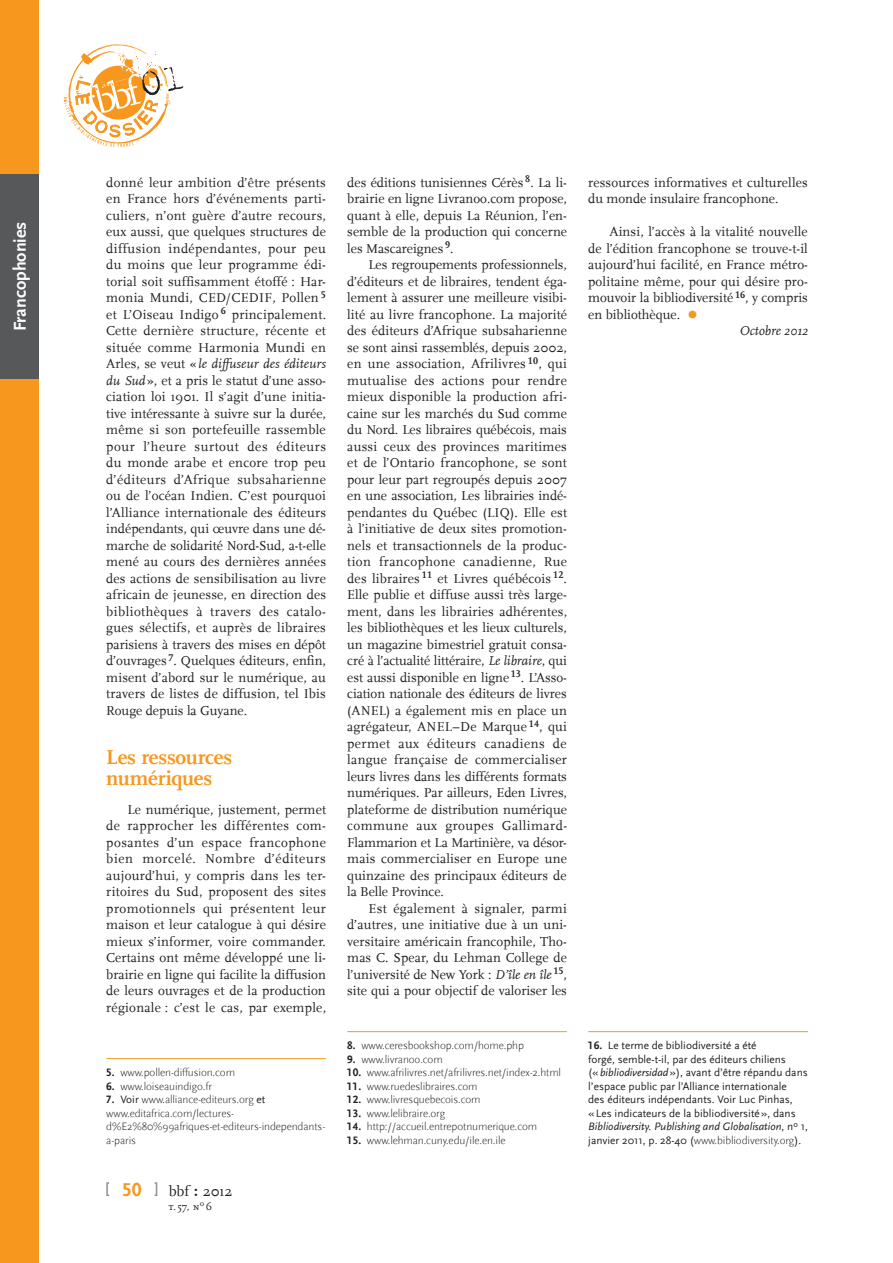
<style>
.page{position:relative;width:893px;height:1263px;background:#fff}
.page>*{position:absolute;margin:0;border:0;box-sizing:border-box;transform-origin:0 0}
.D_-_TEXTE{font:33px "Scala";color:#f7971d}
.D_-_inter_1{font:700 21px/21px "Scala";letter-spacing:-.015em;color:#f7971d}
.t1{font:700 19.5px "Scala Sans LF";color:#f7971d}
.t2{font:700 18px "Scala Sans LF";color:#fff}
.t3{font:15px "Scala";letter-spacing:.005em;color:#231f20}
.D_-_TEXTE-2{font:13.5px/16.5px "Scala";color:#231f20;text-align:justify}
.D_-_note{font:13.5px/16.5px "Scala";letter-spacing:.005em;color:#231f20;text-align:justify}
.D_-_date_fin{font:italic 13.5px "Scala";color:#231f20}
.D_-_note-2{font:300 11.25px/13.5px "Scala Sans";letter-spacing:-.01em;color:#231f20}
.D_-_note-3{font:11.25px/13.5px "Scala Sans";color:#231f20}
.t4{font:10.5px "Scala Caps";color:#231f20}
.s1{font-style:italic}
.s2{font-family:"Scala Sans LF";font-weight:700}
.s3{font-weight:400}
.s4{font-family:"Scala Sans";font-weight:700}
.s5{font-weight:300}
</style>
<div class="page">
<svg style="left:106px;top:1182px;width:3px;height:14px"></svg>
<svg style="left:155px;top:1182px;width:2px;height:14px"></svg>
<svg style="left:64px;top:43px;width:119px;height:104px"></svg>
<div style="left:0;top:0;width:38px;height:1263px;background:#f7971d"></div>
<div style="left:0;top:174px;width:38px;height:204px;background:#57585a"></div>
<hr style="left:106px;top:1058px;width:220px;height:1px;background:#f7971d">
<hr style="left:347px;top:1031px;width:220px;height:1px;background:#f7971d">
<hr style="left:588px;top:1031px;width:220px;height:1px;background:#f7971d">
<h3 class="t2" style="left:10px;top:331px;width:111px;rotate:-90deg">Francophonies</h3>
<p class="D_-_TEXTE-2" style="left:106px;top:174px;width:221px">donné leur ambition d’être présents en France hors d’événements parti&shy;culiers, n’ont guère d’autre recours, eux aussi, que quelques structures de diffusion indépendantes, pour peu du moins que leur programme édi&shy;torial soit suffisamment étoffé : Har&shy;monia Mundi, CED/CEDIF, Pollen <sup>5 </sup>et L’Oiseau Indigo <sup>6</sup> principalement.<br>Cette dernière structure, récente et située comme Harmonia Mundi en Arles, se veut « <span class="s1">le diffuseur des éditeurs du Sud</span>», et a pris le statut d’une asso&shy;ciation loi 1901. Il s’agit d’une initia&shy;tive intéressante à suivre sur la durée, même si son portefeuille rassemble pour l’heure surtout des éditeurs du monde arabe et encore trop peu d’éditeurs d’Afrique subsaharienne ou de l’océan Indien. C’est pourquoi l’Alliance internationale des éditeurs indépendants, qui œuvre dans une dé&shy;marche de solidarité Nord-Sud, a-t-elle mené au cours des dernières années des actions de sensibilisation au livre africain de jeunesse, en direction des bibliothèques à travers des catalo&shy;gues sélectifs, et auprès de libraires parisiens à travers des mises en dépôt d’ouvrages <sup>7</sup>. Quelques éditeurs, enfin, misent d’abord sur le numérique, au travers de listes de diffusion, tel Ibis Rouge depuis la Guyane.</p>
<p class="D_-_inter_1" style="left:106px;top:747px;width:127px">Les ressources numériques</p>
<p class="D_-_TEXTE-2" style="left:106px;top:801px;width:221px;text-indent:21px">Le numérique, justement, permet de rapprocher les différentes com&shy;posantes d’un espace francophone bien morcelé. Nombre d’éditeurs aujourd’hui, y compris dans les ter&shy;ritoires du Sud, proposent des sites promotionnels qui présentent leur maison et leur catalogue à qui désire mieux s’informer, voire commander.<br>Certains ont même développé une li&shy;brairie en ligne qui facilite la diffusion de leurs ouvrages et de la production régionale : c’est le cas, par exemple,</p>
<p class="D_-_note-2" style="left:106px;top:1066px;width:130px"><span class="s2">5.</span> www.pollen-diffusion.com</p>
<p class="D_-_note-2" style="left:106px;top:1080px;width:107px"><span class="s2">6.</span> www.loiseauindigo.fr</p>
<p class="D_-_note-2" style="left:106px;top:1093px;width:220px"><span class="s2">7.</span> <span class="s3">Voir</span> www.alliance-editeurs.org <span class="s3">et </span>www.editafrica.com/lectures&shy;d%E2%80%99afriques-et-editeurs-independants&shy;a-paris</p>
<h3 class="t1" style="left:122px;top:1179px;width:21px">50</h3>
<p class="t3" style="left:169px;top:1183px;width:65px">bbf <span class="s4">:</span> 2012</p>
<p class="t4" style="left:169px;top:1200px;width:45px">t. 57, n<sup>o</sup> 6</p>
<p class="D_-_note" style="left:347px;top:174px;width:221px">des éditions tunisiennes Cérès <sup>8</sup>. La li&shy;brairie en ligne Livranoo.com propose, quant à elle, depuis La Réunion, l’en&shy;semble de la production qui concerne les Mascareignes <sup>9</sup>.</p>
<p class="D_-_TEXTE-2" style="left:347px;top:257px;width:221px;text-indent:21px">Les regroupements professionnels, d’éditeurs et de libraires, tendent éga&shy;lement à assurer une meilleure visibi&shy;lité au livre francophone. La majorité des éditeurs d’Afrique subsaharienne se sont ainsi rassemblés, depuis 2002, en une association, Afrilivres <sup>10</sup>, qui mutualise des actions pour rendre mieux disponible la production afri&shy;caine sur les marchés du Sud comme du Nord. Les libraires québécois, mais aussi ceux des provinces maritimes et de l’Ontario francophone, se sont pour leur part regroupés depuis 2007 en une association, Les librairies indé&shy;pendantes du Québec (LIQ). Elle est à l’initiative de deux sites promotion&shy;nels et transactionnels de la produc&shy;tion francophone canadienne, Rue des libraires <sup>11</sup> et Livres québécois <sup>12</sup>.<br>Elle publie et diffuse aussi très large&shy;ment, dans les librairies adhérentes, les bibliothèques et les lieux culturels, un magazine bimestriel gratuit consa&shy;cré à l’actualité littéraire, <span class="s1">Le libraire</span>, qui est aussi disponible en ligne <sup>13</sup>. L’Asso&shy;ciation nationale des éditeurs de livres (ANEL) a également mis en place un agrégateur, ANEL–De Marque <sup>14</sup>, qui permet aux éditeurs canadiens de langue française de commercialiser leurs livres dans les différents formats numériques. Par ailleurs, Eden Livres, plateforme de distribution numérique commune aux groupes Gallimard-Flammarion et La Martinière, va désor&shy;mais commercialiser en Europe une quinzaine des principaux éditeurs de la Belle Province.</p>
<p class="D_-_TEXTE-2" style="left:347px;top:900px;width:221px;text-indent:21px">Est également à signaler, parmi d’autres, une initiative due à un uni&shy;versitaire américain francophile, Tho&shy;mas C. Spear, du Lehman College de l’université de New York : <span class="s1">D’île en île</span> <sup>15</sup>, site qui a pour objectif de valoriser les</p>
<p class="D_-_note-2" style="left:347px;top:1039px;width:178px"><span class="s2">8.</span> www.ceresbookshop.com/home.php</p>
<p class="D_-_note-2" style="left:347px;top:1053px;width:97px"><span class="s2">9.</span> www.livranoo.com</p>
<p class="D_-_note-2" style="left:347px;top:1066px;width:215px"><span class="s2">10.</span> www.afrilivres.net/afrilivres.net/index-2.html</p>
<p class="D_-_note-2" style="left:347px;top:1080px;width:132px"><span class="s2">11.</span> www.ruedeslibraires.com</p>
<p class="D_-_note-2" style="left:347px;top:1093px;width:135px"><span class="s2">12.</span> www.livresquebecois.com</p>
<p class="D_-_note-2" style="left:347px;top:1107px;width:100px"><span class="s2">13.</span> www.lelibraire.org</p>
<p class="D_-_note-2" style="left:347px;top:1120px;width:191px"><span class="s2">14.</span> http://accueil.entrepotnumerique.com</p>
<p class="D_-_note-2" style="left:347px;top:1134px;width:160px"><span class="s2">15.</span> www.lehman.cuny.edu/ile.en.ile</p>
<p class="D_-_note" style="left:588px;top:174px;width:221px">ressources informatives et culturelles du monde insulaire francophone.</p>
<p class="D_-_TEXTE-2" style="left:588px;top:224px;width:221px;text-indent:21px">Ainsi, l’accès à la vitalité nouvelle de l’édition francophone se trouve-t-il aujourd’hui facilité, en France métro&shy;politaine même, pour qui désire pro&shy;mouvoir la bibliodiversité <sup>16</sup>, y compris en bibliothèque.</p>
<p class="D_-_TEXTE" style="left:687px;top:294px;width:13px">•</p>
<p class="D_-_date_fin" style="left:739px;top:324px;width:70px">Octobre 2012</p>
<p class="D_-_note-3" style="left:588px;top:1039px;width:221px"><span class="s2">16.</span> Le terme de bibliodiversité a été<br>forgé, semble-t-il, par des éditeurs chiliens («<span class="s1">bibliodiversidad</span>»), avant d’être répandu dans l’espace public par l’Alliance internationale<br>des éditeurs indépendants. Voir Luc Pinhas, «Les indicateurs de la bibliodiversité», dans <span class="s1">Bibliodiversity. Publishing and Globalisation</span>, n<sup>o</sup> 1, janvier 2011, p. 28-40 (<span class="s5">www.bibliodiversity.org</span>).</p>
</div>
